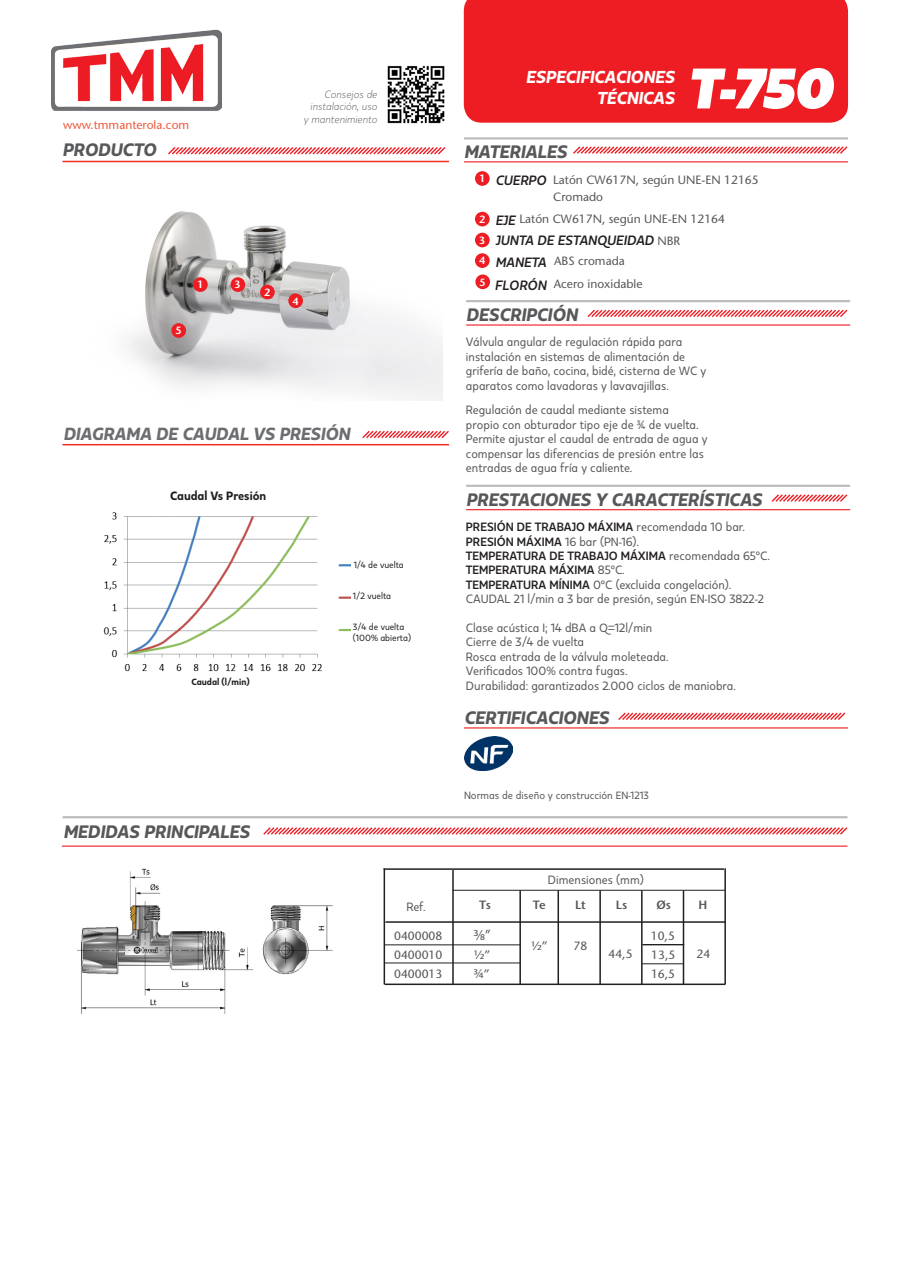
<style>
.page{position:relative;width:910px;height:1280px;background:#fff}
.page>*{position:absolute;margin:0;border:0;box-sizing:border-box;transform-origin:0 0}
.t1{font:italic 900 57px "Kappa Display";color:#fff}
.t2{font:italic 800 18px "Kappa Display";color:#57585a}
.t3{font:italic 800 17.55px "Kappa Display";color:#6c6d70}
.t4{font:italic 800 17.25px/20.7px "Kappa Display";color:#fff;text-align:right}
.t5{font:15px "Myriad Pro";color:#57585a}
.titulo_peque_base{font:italic 700 13.5px "Kappa Display";color:#231f20}
.t6{font:13.5px "Myriad Pro";color:#57585a}
.texto_base{font:12px/14.4px "Kappa Display";color:#57585a}
.t7{font:12px "Stone Sans";color:#57585a}
.texto_base-2{font:700 12px "Kappa Display";color:#231f20}
.t8{font:12px "Stone Sans";color:#f0593e}
.texto_base-3{font:800 12px "Kappa Display";color:#231f20}
.t9{font:600 12px "Stone Sans";color:#57585a}
.t10{font:italic 300 10.5px "Kappa Display";color:#57585a}
.texto_base-4{font:10.5px "Kappa Display";color:#57585a}
.t11{font:600 10.5px "Stone Sans";color:#fff}
.texto_base-5{font:9px "Kappa Display";color:#231f20}
.texto_base-6{font:800 9px "Kappa Display";color:#231f20}
.s1{font-family:"Stone Sans";font-weight:400;font-style:normal;font-size:12px;color:#57585a}
.s2{font-weight:400;color:#57585a}
.s3{font-weight:700;color:#231f20}
.s4{font-family:"Stone Sans";font-size:12px}
</style>
<div class="page">
<div style="left:464px;top:0;width:384px;height:123px;background:#ee1d23"></div>
<img style="left:52px;top:29px;width:169px;height:82px">
<hr style="left:63px;top:816px;width:784px;height:2px;background:#bcbdc0">
<hr style="left:464px;top:161px;width:384px;height:1px;background:#ee1d23">
<hr style="left:464px;top:137px;width:384px;height:3px;background:#bcbdc0">
<div style="left:475px;top:171px;width:15px;height:15px;background:#ee1d23;border-radius:50%"></div>
<div style="left:475px;top:212px;width:15px;height:14px;background:#ee1d23;border-radius:50%"></div>
<div style="left:475px;top:233px;width:15px;height:14px;background:#ee1d23;border-radius:50%"></div>
<div style="left:475px;top:253px;width:15px;height:15px;background:#ee1d23;border-radius:50%"></div>
<hr style="left:466px;top:509px;width:384px;height:1px;background:#ee1d23">
<hr style="left:466px;top:485px;width:384px;height:2px;background:#bcbdc0">
<img style="left:387px;top:66px;width:58px;height:58px">
<hr style="left:466px;top:324px;width:384px;height:2px;background:#ee1d23">
<hr style="left:466px;top:300px;width:384px;height:2px;background:#bcbdc0">
<hr style="left:599px;top:890px;width:2px;height:94px;background:#231f20">
<hr style="left:641px;top:890px;width:2px;height:94px;background:#231f20">
<hr style="left:683px;top:890px;width:1px;height:94px;background:#231f20">
<hr style="left:724px;top:868px;width:2px;height:116px;background:#231f20">
<hr style="left:62px;top:845px;width:785px;height:2px;background:#ee1d23">
<img style="left:77px;top:868px;width:256px;height:146px">
<hr style="left:385px;top:921px;width:341px;height:2px;background:#231f20">
<hr style="left:385px;top:983px;width:340px;height:2px;background:#231f20">
<hr style="left:385px;top:944px;width:136px;height:1px;background:#231f20">
<hr style="left:385px;top:963px;width:136px;height:1px;background:#231f20">
<hr style="left:384px;top:868px;width:340px;height:2px;background:#231f20">
<hr style="left:453px;top:890px;width:272px;height:1px;background:#231f20">
<hr style="left:384px;top:868px;width:1px;height:116px;background:#231f20">
<hr style="left:452px;top:870px;width:2px;height:114px;background:#231f20">
<hr style="left:519px;top:890px;width:2px;height:94px;background:#231f20">
<hr style="left:557px;top:890px;width:2px;height:94px;background:#231f20">
<svg style="left:573px;top:146px;width:275px;height:8px"></svg>
<svg style="left:587px;top:309px;width:261px;height:8px"></svg>
<svg style="left:771px;top:494px;width:77px;height:8px"></svg>
<svg style="left:263px;top:827px;width:585px;height:8px"></svg>
<img style="left:64px;top:162px;width:378px;height:238px">
<div style="left:193px;top:277px;width:15px;height:15px;background:#ee1d23;border-radius:50%"></div>
<div style="left:288px;top:293px;width:15px;height:15px;background:#ee1d23;border-radius:50%"></div>
<div style="left:171px;top:323px;width:15px;height:15px;background:#ee1d23;border-radius:50%"></div>
<div style="left:260px;top:285px;width:15px;height:14px;background:#ee1d23;border-radius:50%"></div>
<div style="left:231px;top:277px;width:14px;height:15px;background:#ee1d23;border-radius:50%"></div>
<svg style="left:168px;top:147px;width:278px;height:8px"></svg>
<div style="left:475px;top:274px;width:15px;height:15px;background:#ee1d23;border-radius:50%"></div>
<hr style="left:464px;top:727px;width:384px;height:1px;background:#ee1d23">
<svg style="left:618px;top:712px;width:228px;height:8px"></svg>
<img style="left:465px;top:737px;width:48px;height:33px">
<hr style="left:642px;top:944px;width:41px;height:1px;background:#231f20">
<hr style="left:642px;top:963px;width:41px;height:1px;background:#231f20">
<hr style="left:63px;top:444px;width:386px;height:1px;background:#ee2e22">
<svg style="left:362px;top:430px;width:87px;height:9px"></svg>
<img style="left:103px;top:512px;width:248px;height:160px">
<hr style="left:63px;top:161px;width:386px;height:1px;background:#ee2e22">
<p class="t8" style="left:63px;top:118px;width:128px">www.tmmanterola.com</p>
<p class="t2" style="left:63px;top:138px;width:95px">PRODUCTO</p>
<p class="t10" style="left:324px;top:88px;width:54px">Consejos de</p>
<p class="t10" style="left:310px;top:100px;width:68px">instalación, uso</p>
<p class="t10" style="left:303px;top:113px;width:75px">y mantenimiento</p>
<p class="t11" style="left:175px;top:324px;width:8px">5</p>
<p class="t11" style="left:197px;top:278px;width:8px">1</p>
<p class="t11" style="left:235px;top:278px;width:8px">3</p>
<p class="t11" style="left:264px;top:286px;width:8px">2</p>
<p class="t11" style="left:292px;top:295px;width:8px">4</p>
<p class="t3" style="left:64px;top:423px;width:288px">DIAGRAMA DE CAUDAL VS PRESIÓN</p>
<p class="texto_base-3" style="left:170px;top:488px;width:98px">Caudal Vs Presión</p>
<p class="texto_base-6" style="left:191px;top:676px;width:60px">Caudal (l/min)</p>
<p class="t2" style="left:63px;top:821px;width:188px">MEDIDAS PRINCIPALES</p>
<p class="texto_base-5" style="left:354px;top:559px;width:52px">1/4 de vuelta</p>
<p class="texto_base-5" style="left:353px;top:590px;width:40px">1/2 vuelta</p>
<p class="texto_base-5" style="left:353px;top:621px;width:53px">3/4 de vuelta</p>
<p class="texto_base-5" style="left:353px;top:632px;width:60px">(100% abierta)</p>
<p class="texto_base" style="left:406px;top:899px;width:21px">Ref.</p>
<p class="t4" style="left:526px;top:66px;width:150px">ESPECIFICACIONES<br>TÉCNICAS</p>
<p class="t1" style="left:687px;top:52px;width:147px">T-750</p>
<p class="t2" style="left:464px;top:140px;width:104px">MATERIALES</p>
<p class="t11" style="left:479px;top:172px;width:8px">1</p>
<p class="t11" style="left:479px;top:213px;width:8px">2</p>
<p class="t11" style="left:479px;top:234px;width:8px">3</p>
<p class="t11" style="left:479px;top:254px;width:8px">4</p>
<p class="titulo_peque_base" style="left:495px;top:171px;width:52px">CUERPO</p>
<p class="t7" style="left:553px;top:172px;width:207px">Latón CW617N, según UNE-EN 12165</p>
<p class="t7" style="left:553px;top:190px;width:52px">Cromado</p>
<p class="titulo_peque_base" style="left:495px;top:212px;width:21px">EJE</p>
<p class="t7" style="left:519px;top:212px;width:207px">Latón CW617N, según UNE-EN 12164</p>
<p class="titulo_peque_base" style="left:495px;top:232px;width:186px">JUNTA DE ESTANQUEIDAD <span class="s1">NBR</span></p>
<p class="titulo_peque_base" style="left:495px;top:253px;width:53px">MANETA</p>
<p class="t7" style="left:554px;top:254px;width:72px">ABS cromada</p>
<p class="t11" style="left:479px;top:276px;width:8px">5</p>
<p class="titulo_peque_base" style="left:495px;top:277px;width:53px">FLORÓN</p>
<p class="t7" style="left:554px;top:277px;width:90px">Acero inoxidable</p>
<p class="t2" style="left:466px;top:303px;width:113px">DESCRIPCIÓN</p>
<p class="texto_base" style="left:466px;top:335px;width:242px">Válvula angular de regulación rápida para instalación en sistemas de alimentación de grifería de baño, cocina, bidé, cisterna de WC y aparatos como lavadoras y lavavajillas.</p>
<p class="texto_base" style="left:466px;top:403px;width:243px">Regulación de caudal mediante sistema<br>propio con obturador tipo eje de ¾ de vuelta.<br>Permite ajustar el caudal de entrada de agua y compensar las diferencias de presión entre las entradas de agua fría y caliente.</p>
<p class="t2" style="left:466px;top:488px;width:297px">PRESTACIONES Y CARACTERÍSTICAS</p>
<p class="texto_base-2" style="left:466px;top:519px;width:281px">PRESIÓN DE TRABAJO MÁXIMA <span class="s2">recomendada 10 bar.</span></p>
<p class="texto_base-2" style="left:466px;top:534px;width:174px">PRESIÓN MÁXIMA <span class="s2">16 bar (PN-16).</span></p>
<p class="texto_base-2" style="left:466px;top:548px;width:305px">TEMPERATURA DE TRABAJO MÁXIMA <span class="s2">recomendada 65ºC.</span></p>
<p class="texto_base-2" style="left:466px;top:562px;width:160px">TEMPERATURA MÁXIMA <span class="s2">85ºC.</span></p>
<p class="texto_base" style="left:466px;top:577px;width:267px"><span class="s3">TEMPERATURA MÍNIMA</span> 0ºC (excluida congelación).</p>
<p class="texto_base" style="left:466px;top:591px;width:299px">CAUDAL 21 l/min a 3 bar de presión, según EN-ISO 3822-2</p>
<p class="texto_base" style="left:466px;top:620px;width:188px">Clase acústica I; 14 dBA a Q=12l/min</p>
<p class="texto_base" style="left:466px;top:635px;width:120px">Cierre de 3/4 de vuelta</p>
<p class="texto_base" style="left:466px;top:649px;width:204px">Rosca entrada de la válvula moleteada.</p>
<p class="texto_base" style="left:466px;top:663px;width:163px">Verificados 100% contra fugas.</p>
<p class="texto_base" style="left:466px;top:678px;width:272px">Durabilidad: garantizados 2.000 ciclos de maniobra.</p>
<p class="t2" style="left:464px;top:706px;width:146px">CERTIFICACIONES</p>
<p class="texto_base-4" style="left:464px;top:788px;width:186px">Normas de diseño y construcción EN-1213</p>
<p class="texto_base" style="left:548px;top:872px;width:97px">Dimensiones (mm)</p>
<p class="t9" style="left:479px;top:897px;width:13px">Ts</p>
<p class="t9" style="left:533px;top:897px;width:14px">Te</p>
<p class="t9" style="left:575px;top:897px;width:12px">Lt</p>
<p class="t9" style="left:616px;top:897px;width:13px">Ls</p>
<p class="t9" style="left:656px;top:897px;width:16px">Øs</p>
<p class="t9" style="left:699px;top:897px;width:10px">H</p>
<p class="t5" style="left:474px;top:926px;width:18px">3/8”</p>
<p class="t6" style="left:474px;top:965px;width:18px">3/4<span class="s4">”</span></p>
<p class="t7" style="left:394px;top:928px;width:50px">0400008</p>
<p class="t7" style="left:394px;top:966px;width:50px">0400013</p>
<p class="t7" style="left:394px;top:947px;width:50px">0400010</p>
<p class="t7" style="left:474px;top:947px;width:18px">½”</p>
<p class="t7" style="left:531px;top:939px;width:18px">½”</p>
<p class="t7" style="left:573px;top:939px;width:15px">78</p>
<p class="t7" style="left:608px;top:947px;width:26px">44,5</p>
<p class="t7" style="left:651px;top:928px;width:26px">10,5</p>
<p class="t7" style="left:651px;top:947px;width:26px">13,5</p>
<p class="t7" style="left:696px;top:946px;width:15px">24</p>
<p class="t7" style="left:651px;top:967px;width:26px">16,5</p>
</div>
